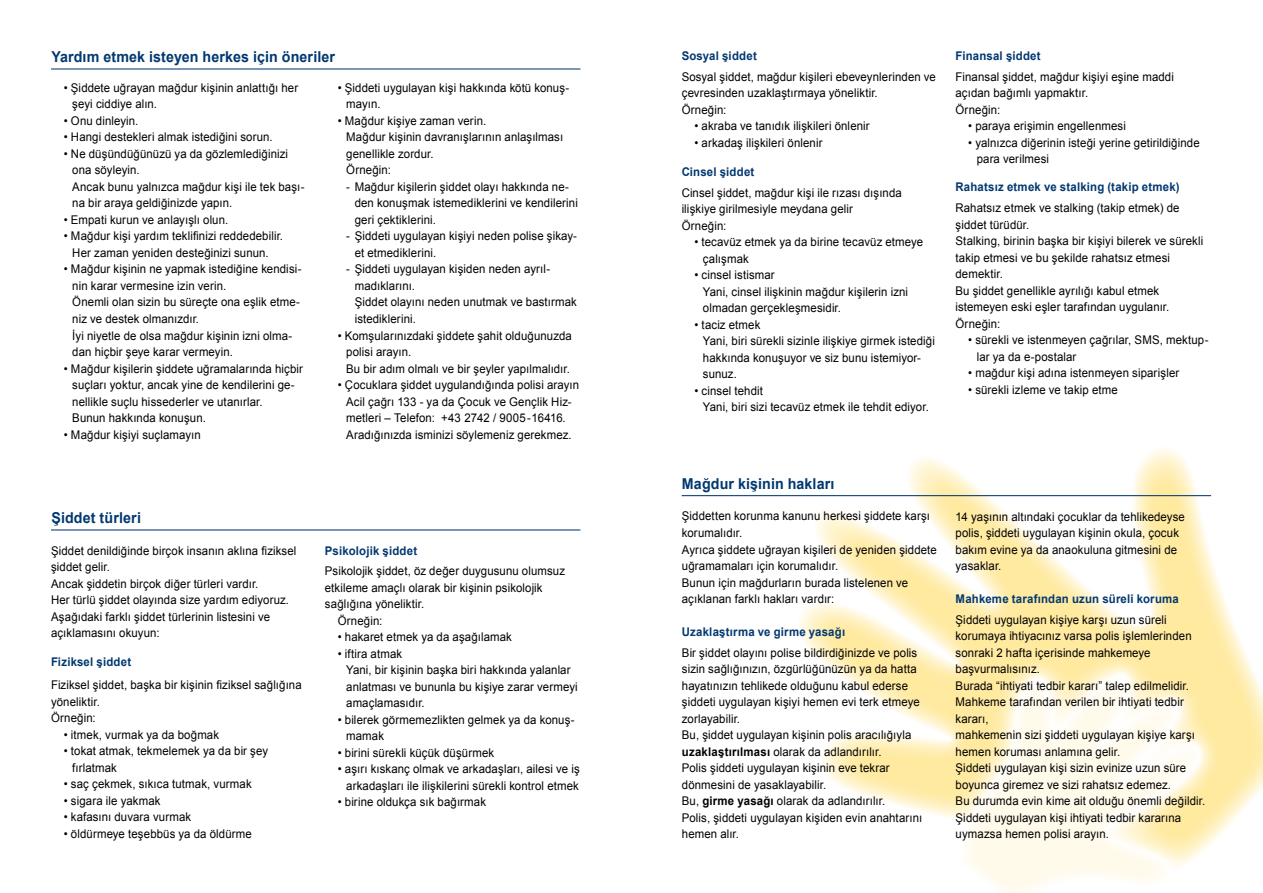
<style>
.page{position:relative;width:1263px;height:893px;background:#fff}
.page>*{position:absolute;margin:0;border:0;box-sizing:border-box;transform-origin:0 0}
.t1{font:700 15px "Arial";letter-spacing:.01em;color:#023870;scale:.95 1}
.t2{font:12px/16.5px "Arial";letter-spacing:.01em;color:#000;scale:.95 1}
.t3{font:700 12px "Arial";letter-spacing:.015em;color:#023870;scale:.95 1}
.s1{font-weight:700}
</style>
<div class="page">
<svg style="left:797px;top:448px;width:466px;height:404px"></svg>
<svg style="left:960px;top:672px;width:241px;height:221px;fill:#fffaea"></svg>
<hr style="left:51px;top:529px;width:529px;height:1px;background:#023870">
<hr style="left:682px;top:495px;width:529px;height:1px;background:#023870">
<hr style="left:51px;top:68px;width:529px;height:2px;background:#023870">
<p class="t1" style="left:51px;top:47px;width:300px">Yardım etmek isteyen herkes için öneriler</p>
<p class="t2" style="left:72px;top:80px;width:239px;text-indent:-9px">• Şiddete uğrayan mağdur kişinin anlattığı her şeyi ciddiye alın.</p>
<p class="t2" style="left:64px;top:113px;width:80px">• Onu dinleyin.</p>
<p class="t2" style="left:64px;top:129px;width:221px">• Hangi destekleri almak istediğini sorun.</p>
<p class="t2" style="left:72px;top:146px;width:246px;text-indent:-9px">• Ne düşündüğünüzü ya da gözlemlediğinizi ona söyleyin.<br>Ancak bunu yalnızca mağdur kişi ile tek başı&shy;na bir araya geldiğinizde yapın.</p>
<p class="t2" style="left:64px;top:212px;width:175px">• Empati kurun ve anlayışlı olun.</p>
<p class="t2" style="left:64px;top:228px;width:232px;text-align:center">• Mağdur kişi yardım teklifinizi reddedebilir.<br>Her zaman yeniden desteğinizi sunun.</p>
<p class="t2" style="left:72px;top:261px;width:243px;text-indent:-9px">• Mağdur kişinin ne yapmak istediğine kendisi&shy;nin karar vermesine izin verin.<br>Önemli olan sizin bu süreçte ona eşlik etme&shy;niz ve destek olmanızdır.<br>İyi niyetle de olsa mağdur kişinin izni olma&shy;dan hiçbir şeye karar vermeyin.</p>
<p class="t2" style="left:72px;top:360px;width:244px;text-indent:-9px">• Mağdur kişilerin şiddete uğramalarında hiçbir suçları yoktur, ancak yine de kendilerini ge&shy;nellikle suçlu hissederler ve utanırlar.<br>Bunun hakkında konuşun.</p>
<p class="t2" style="left:64px;top:426px;width:146px">• Mağdur kişiyi suçlamayın</p>
<p class="t2" style="left:346px;top:80px;width:236px;text-indent:-9px">• Şiddeti uygulayan kişi hakkında kötü konuş&shy;mayın.</p>
<p class="t2" style="left:346px;top:113px;width:230px;text-indent:-9px">• Mağdur kişiye zaman verin.<br>Mağdur kişinin davranışlarının anlaşılması genellikle zordur.<br>Örneğin:</p>
<p class="t2" style="left:355px;top:179px;width:236px;text-indent:-9px">- Mağdur kişilerin şiddet olayı hakkında ne&shy;den konuşmak istemediklerini ve kendilerini geri çektiklerini.</p>
<p class="t2" style="left:355px;top:228px;width:236px;text-indent:-9px">- Şiddeti uygulayan kişiyi neden polise şikay&shy;et etmediklerini.</p>
<p class="t2" style="left:355px;top:261px;width:235px;text-indent:-9px">- Şiddeti uygulayan kişiden neden ayrıl&shy;madıklarını.<br>Şiddet olayını neden unutmak ve bastırmak istediklerini.</p>
<p class="t2" style="left:346px;top:327px;width:239px;text-indent:-9px">• Komşularınızdaki şiddete şahit olduğunuzda polisi arayın.<br>Bu bir adım olmalı ve bir şeyler yapılmalıdır.</p>
<p class="t2" style="left:338px;top:377px;width:256px;text-align:center">• Çocuklara şiddet uygulandığında polisi arayın Acil çağrı 133 - ya da Çocuk ve Gençlik Hiz&shy;metleri – Telefon: +43 2742 / 9005-16416.<br>Aradığınızda isminizi söylemeniz gerekmez.</p>
<p class="t3" style="left:682px;top:48px;width:81px">Sosyal şiddet</p>
<p class="t2" style="left:682px;top:69px;width:269px">Sosyal şiddet, mağdur kişileri ebeveynlerinden ve çevresinden uzaklaştırmaya yöneliktir.<br>Örneğin:</p>
<p class="t2" style="left:694px;top:118px;width:186px">• akraba ve tanıdık ilişkileri önlenir</p>
<p class="t2" style="left:694px;top:135px;width:136px">• arkadaş ilişkileri önlenir</p>
<p class="t3" style="left:682px;top:164px;width:78px">Cinsel şiddet</p>
<p class="t2" style="left:682px;top:185px;width:233px">Cinsel şiddet, mağdur kişi ile rızası dışında ilişkiye girilmesiyle meydana gelir<br>Örneğin:</p>
<p class="t2" style="left:703px;top:234px;width:233px;text-indent:-9px">• tecavüz etmek ya da birine tecavüz etmeye çalışmak</p>
<p class="t2" style="left:703px;top:267px;width:218px;text-indent:-9px">• cinsel istismar<br>Yani, cinsel ilişkinin mağdur kişilerin izni olmadan gerçekleşmesidir.</p>
<p class="t2" style="left:703px;top:317px;width:246px;text-indent:-9px">• taciz etmek<br>Yani, biri sürekli sizinle ilişkiye girmek istediği hakkında konuşuyor ve siz bunu istemiyor&shy;sunuz.</p>
<p class="t2" style="left:703px;top:383px;width:239px;text-indent:-9px">• cinsel tehdit<br>Yani, biri sizi tecavüz etmek ile tehdit ediyor.</p>
<p class="t1" style="left:682px;top:473px;width:162px">Mağdur kişinin hakları</p>
<p class="t1" style="left:51px;top:507px;width:96px">Şiddet türleri</p>
<p class="t2" style="left:682px;top:508px;width:270px">Şiddetten korunma kanunu herkesi şiddete karşı korumalıdır.<br>Ayrıca şiddete uğrayan kişileri de yeniden şiddete uğramamaları için korumalıdır.<br>Bunun için mağdurların burada listelenen ve açıklanan farklı hakları vardır:</p>
<p class="t3" style="left:682px;top:624px;width:173px">Uzaklaştırma ve girme yasağı</p>
<p class="t2" style="left:682px;top:644px;width:254px">Bir şiddet olayını polise bildirdiğinizde ve polis sizin sağlığınızın, özgürlüğünüzün ya da hatta hayatınızın tehlikede olduğunu kabul ederse şiddeti uygulayan kişiyi hemen evi terk etmeye zorlayabilir.<br>Bu, şiddet uygulayan kişinin polis aracılığıyla <span class="s1">uzaklaştırılması</span> olarak da adlandırılır.<br>Polis şiddeti uygulayan kişinin eve tekrar dönmesini de yasaklayabilir.<br>Bu, <span class="s1">girme yasağı</span> olarak da adlandırılır.<br>Polis, şiddeti uygulayan kişiden evin anahtarını hemen alır.</p>
<p class="t2" style="left:51px;top:542px;width:260px">Şiddet denildiğinde birçok insanın aklına fiziksel şiddet gelir.<br>Ancak şiddetin birçok diğer türleri vardır.<br>Her türlü şiddet olayında size yardım ediyoruz.<br>Aşağıdaki farklı şiddet türlerinin listesini ve açıklamasını okuyun:</p>
<p class="t3" style="left:51px;top:654px;width:86px">Fiziksel şiddet</p>
<p class="t2" style="left:51px;top:677px;width:265px">Fiziksel şiddet, başka bir kişinin fiziksel sağlığına yöneliktir.<br>Örneğin:</p>
<p class="t2" style="left:64px;top:726px;width:165px">• itmek, vurmak ya da boğmak</p>
<p class="t2" style="left:72px;top:743px;width:208px;text-indent:-9px">• tokat atmak, tekmelemek ya da bir şey fırlatmak</p>
<p class="t2" style="left:64px;top:776px;width:199px">• saç çekmek, sıkıca tutmak, vurmak</p>
<p class="t2" style="left:64px;top:792px;width:103px">• sigara ile yakmak</p>
<p class="t2" style="left:64px;top:809px;width:136px">• kafasını duvara vurmak</p>
<p class="t2" style="left:64px;top:825px;width:199px">• öldürmeye teşebbüs ya da öldürme</p>
<p class="t3" style="left:325px;top:542px;width:99px">Psikolojik şiddet</p>
<p class="t2" style="left:325px;top:563px;width:254px">Psikolojik şiddet, öz değer duygusunu olumsuz</p>
<p class="t2" style="left:325px;top:579px;width:231px">etkileme amaçlı olarak bir kişinin psikolojik</p>
<p class="t2" style="left:325px;top:596px;width:106px">sağlığına yöneliktir.</p>
<p class="t2" style="left:338px;top:612px;width:49px">Örneğin:</p>
<p class="t2" style="left:338px;top:629px;width:185px">• hakaret etmek ya da aşağılamak</p>
<p class="t2" style="left:346px;top:645px;width:245px;text-indent:-9px">• iftira atmak<br>Yani, bir kişinin başka biri hakkında yalanlar anlatması ve bununla bu kişiye zarar vermeyi amaçlamasıdır.</p>
<p class="t2" style="left:346px;top:711px;width:242px;text-indent:-9px">• bilerek görmemezlikten gelmek ya da konuş&shy;mamak</p>
<p class="t2" style="left:338px;top:744px;width:166px">• birini sürekli küçük düşürmek</p>
<p class="t2" style="left:338px;top:761px;width:256px;text-align:right">• aşırı kıskanç olmak ve arkadaşları, ailesi ve iş arkadaşları ile ilişkilerini sürekli kontrol etmek</p>
<p class="t2" style="left:338px;top:794px;width:158px">• birine oldukça sık bağırmak</p>
<p class="t3" style="left:955px;top:48px;width:91px">Finansal şiddet</p>
<p class="t2" style="left:955px;top:69px;width:231px">Finansal şiddet, mağdur kişiyi eşine maddi açıdan bağımlı yapmaktır.<br>Örneğin:</p>
<p class="t2" style="left:968px;top:118px;width:168px">• paraya erişimin engellenmesi</p>
<p class="t2" style="left:977px;top:135px;width:236px;text-indent:-9px">• yalnızca diğerinin isteği yerine getirildiğinde para verilmesi</p>
<p class="t3" style="left:955px;top:179px;width:237px">Rahatsız etmek ve stalking (takip etmek)</p>
<p class="t2" style="left:955px;top:200px;width:262px">Rahatsız etmek ve stalking (takip etmek) de şiddet türüdür.<br>Stalking, birinin başka bir kişiyi bilerek ve sürekli takip etmesi ve bu şekilde rahatsız etmesi demektir.<br>Bu şiddet genellikle ayrılığı kabul etmek istemeyen eski eşler tarafından uygulanır.<br>Örneğin:</p>
<p class="t2" style="left:977px;top:332px;width:245px;text-indent:-9px">• sürekli ve istenmeyen çağrılar, SMS, mektup&shy;lar ya da e-postalar</p>
<p class="t2" style="left:968px;top:365px;width:224px">• mağdur kişi adına istenmeyen siparişler</p>
<p class="t2" style="left:968px;top:381px;width:159px">• sürekli izleme ve takip etme</p>
<p class="t2" style="left:955px;top:508px;width:243px">14 yaşının altındaki çocuklar da tehlikedeyse polis, şiddeti uygulayan kişinin okula, çocuk bakım evine ya da anaokuluna gitmesini de yasaklar.</p>
<p class="t3" style="left:955px;top:591px;width:236px">Mahkeme tarafından uzun süreli koruma</p>
<p class="t2" style="left:955px;top:611px;width:264px">Şiddeti uygulayan kişiye karşı uzun süreli korumaya ihtiyacınız varsa polis işlemlerinden sonraki 2 hafta içerisinde mahkemeye başvurmalısınız.<br>Burada “ihtiyati tedbir kararı” talep edilmelidir.<br>Mahkeme tarafından verilen bir ihtiyati tedbir kararı,<br>mahkemenin sizi şiddeti uygulayan kişiye karşı hemen koruması anlamına gelir.<br>Şiddeti uygulayan kişi sizin evinize uzun süre boyunca giremez ve sizi rahatsız edemez.<br>Bu durumda evin kime ait olduğu önemli değildir.<br>Şiddeti uygulayan kişi ihtiyati tedbir kararına uymazsa hemen polisi arayın.</p>
</div>
